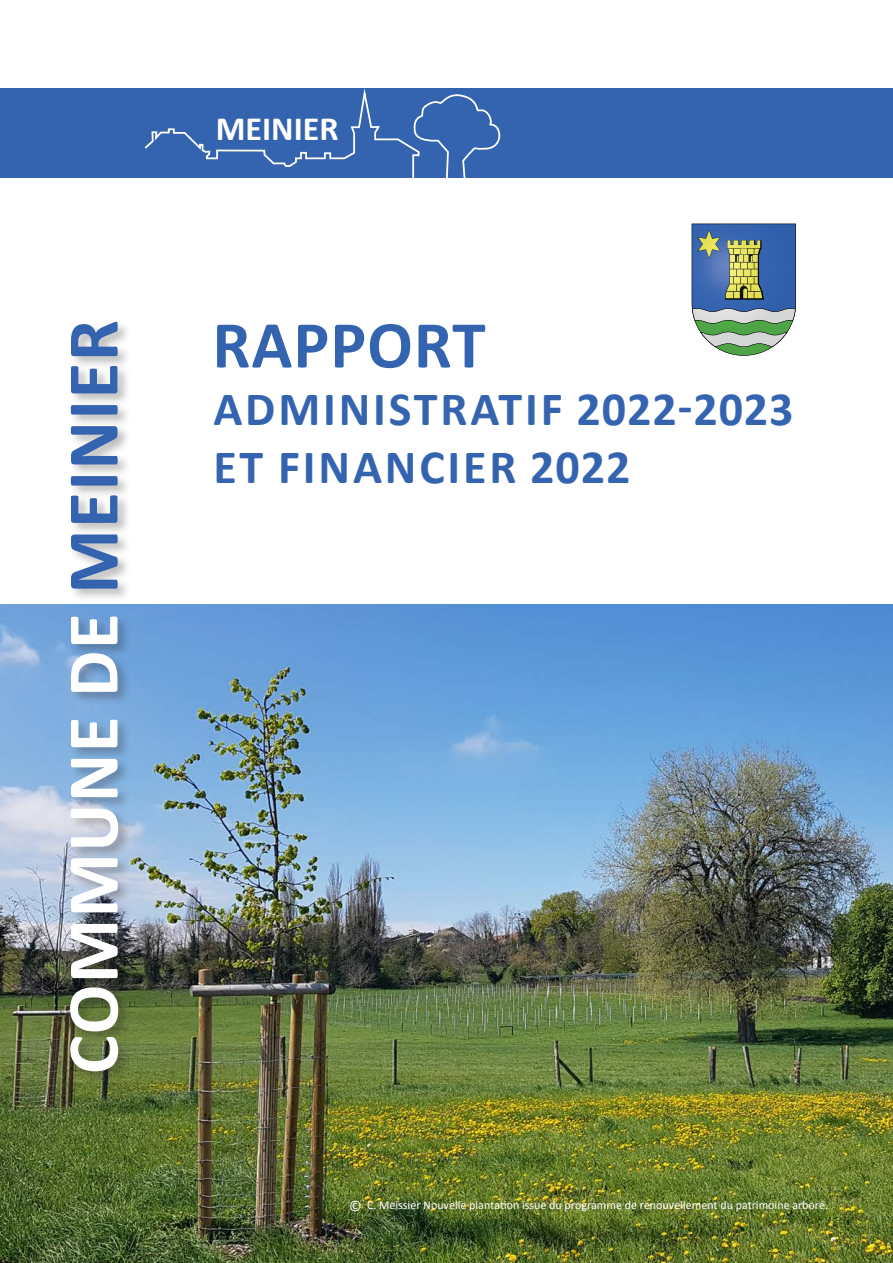
<style>
.page{position:relative;width:893px;height:1263px;background:#fff}
.page>*{position:absolute;margin:0;border:0;box-sizing:border-box;transform-origin:0 0}
.t1{font:700 73.5px "Calibri";letter-spacing:.02em;color:#fff}
.t2{font:700 67.5px "Calibri";letter-spacing:.015em;color:#3464b0}
.t3{font:700 48px/57.6px "Calibri";letter-spacing:.06em;color:#3464b0}
.t4{font:700 34.05px "Calibri";color:#fff}
.t5{font:12px "Calibri";color:#fff}
.s1{color:#3464b0}
.s2{font-size:15px}
</style>
<div class="page">
<img style="left:0;top:604px;width:893px;height:659px">
<div style="left:68px;top:320px;width:64px;height:766px;background:#231f20;opacity:.3"></div>
<div style="left:0;top:88px;width:893px;height:90px;background:#3464b0"></div>
<svg style="left:144px;top:88px;width:357px;height:90px"></svg>
<svg style="left:692px;top:224px;width:104px;height:132px;background:#74929d"></svg>
<p class="t1" style="left:46px;top:1074px;width:756px;rotate:-90deg">COMMUNE DE <span class="s1">MEINIER</span></p>
<p class="t4" style="left:216px;top:107px;width:124px">MEINIER</p>
<p class="t2" style="left:212px;top:302px;width:275px">RAPPORT</p>
<p class="t3" style="left:213px;top:380px;width:582px">ADMINISTRATIF 2022-2023<br>ET FINANCIER 2022</p>
<p class="t5" style="left:349px;top:1197px;width:480px"><span class="s2">©</span> C. Meissier Nouvelle plantation issue du programme de renouvellement du patrimoine arboré.</p>
</div>
